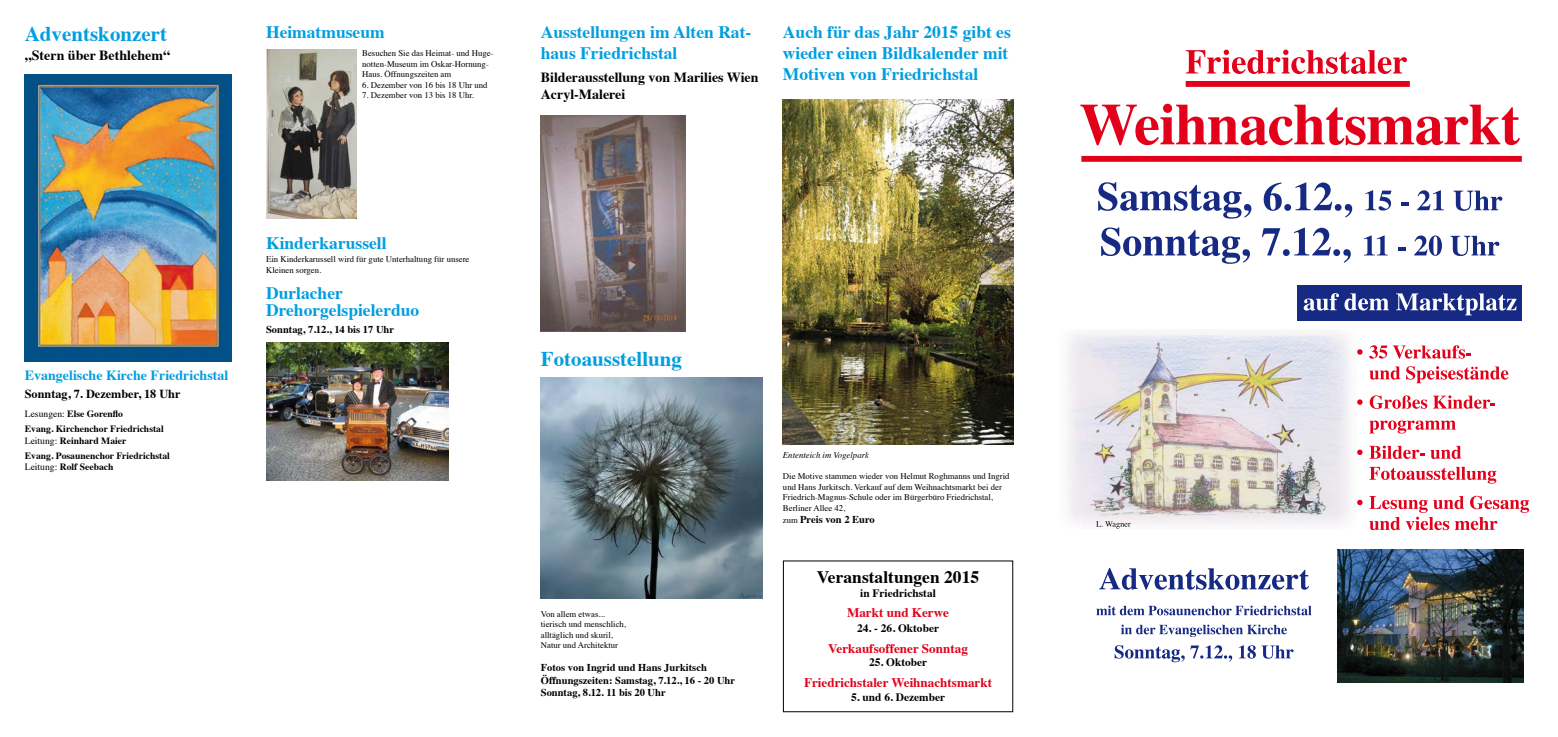
<style>
.page{position:relative;width:1558px;height:737px;background:#fff}
.page>*{position:absolute;margin:0;border:0;box-sizing:border-box;transform-origin:0 0}
.t1{font:700 21px "Times";color:#009ee0}
.t2{font:700 17.5px/21px "Times";color:#009ee0}
.t3{font:700 17.5px "Times";color:#000}
.t4{font:700 14px/16.8px "Times";color:#000}
.t5{font:700 14px "Times";color:#009ee0}
.t6{font:700 13.12px "Times";color:#e2001a}
.t7{font:700 12.25px "Times";color:#000}
.t8{font:700 11.38px "Times";color:#000}
.t9{font:700 10.5px/12.6px "Times";color:#000}
.t10{font:700 9.62px/14.9px "Times";color:#000}
.t11{font:8.75px/10.5px "Times";color:#000}
.t12{font:italic 8.75px "Times";color:#000}
.s1{font-weight:400}
.s2{font-weight:400;font-size:8.75px}
</style>
<div class="page">
<img style="left:1067px;top:331px;width:283px;height:194px">
<div style="left:1185px;top:81px;width:224px;height:6px;background:#e2001a"></div>
<svg style="left:1369px;top:496px;width:160px;height:34px"></svg>
<svg style="left:1369px;top:467px;width:127px;height:16px"></svg>
<svg style="left:1369px;top:445px;width:55px;height:14px"></svg>
<svg style="left:1430px;top:446px;width:31px;height:13px"></svg>
<svg style="left:1369px;top:420px;width:87px;height:13px"></svg>
<svg style="left:1369px;top:395px;width:58px;height:14px"></svg>
<svg style="left:1433px;top:395px;width:62px;height:14px"></svg>
<svg style="left:1369px;top:366px;width:31px;height:13px"></svg>
<svg style="left:1406px;top:366px;width:102px;height:17px"></svg>
<svg style="left:1369px;top:345px;width:102px;height:14px"></svg>
<svg style="left:1357px;top:349px;width:5px;height:6px"></svg>
<svg style="left:1357px;top:399px;width:5px;height:6px"></svg>
<svg style="left:1357px;top:449px;width:5px;height:6px"></svg>
<svg style="left:1357px;top:500px;width:5px;height:5px"></svg>
<svg style="left:1080px;top:104px;width:440px;height:41px"></svg>
<div style="left:1081px;top:156px;width:440px;height:6px;background:#e2001a"></div>
<svg style="left:1185px;top:50px;width:222px;height:24px"></svg>
<svg style="left:1101px;top:227px;width:149px;height:37px"></svg>
<svg style="left:1262px;top:228px;width:89px;height:35px"></svg>
<svg style="left:1364px;top:235px;width:23px;height:20px"></svg>
<svg style="left:1398px;top:247px;width:7px;height:3px"></svg>
<svg style="left:1414px;top:235px;width:28px;height:21px"></svg>
<svg style="left:1450px;top:236px;width:49px;height:20px"></svg>
<svg style="left:1098px;top:182px;width:153px;height:37px"></svg>
<svg style="left:1263px;top:182px;width:89px;height:35px"></svg>
<svg style="left:1365px;top:190px;width:26px;height:20px"></svg>
<svg style="left:1401px;top:202px;width:7px;height:3px"></svg>
<svg style="left:1417px;top:190px;width:27px;height:20px"></svg>
<svg style="left:1453px;top:191px;width:49px;height:20px"></svg>
<svg style="left:1096px;top:521px;width:34px;height:7px"></svg>
<svg style="left:1114px;top:645px;width:70px;height:17px"></svg>
<svg style="left:1190px;top:645px;width:42px;height:16px"></svg>
<svg style="left:1238px;top:645px;width:55px;height:13px"></svg>
<svg style="left:1121px;top:624px;width:166px;height:13px"></svg>
<svg style="left:1096px;top:605px;width:215px;height:10px"></svg>
<svg style="left:1099px;top:568px;width:210px;height:22px"></svg>
<img style="left:1337px;top:550px;width:186px;height:132px">
<div style="left:1297px;top:286px;width:225px;height:35px;background:#162983"></div>
<svg style="left:1303px;top:293px;width:86px;height:17px"></svg>
<svg style="left:1396px;top:293px;width:120px;height:22px"></svg>
<img style="left:25px;top:74px;width:206px;height:287px">
<img style="left:266px;top:343px;width:183px;height:137px">
<img style="left:541px;top:377px;width:221px;height:221px">
<img style="left:783px;top:99px;width:230px;height:346px">
<img style="left:541px;top:115px;width:145px;height:217px">
<img style="left:266px;top:50px;width:90px;height:168px">
<h1 class="t1" style="left:25px;top:13px;width:144px">Adventskonzert</h1>
<h3 class="t4" style="left:25px;top:45px;width:147px">„Stern über Bethlehem“</h3>
<h2 class="t2" style="left:266px;top:20px;width:120px">Heimatmuseum</h2>
<p class="t11" style="left:362px;top:47px;width:133px">Besuchen Sie das Heimat- und Huge&shy;notten-Museum im Oskar-Hornung-<br>Haus. Öffnungszeiten am</p>
<p class="t11" style="left:362px;top:79px;width:127px">6. Dezember von 16 bis 18 Uhr und</p>
<p class="t11" style="left:362px;top:89px;width:113px">7. Dezember von 13 bis 18 Uhr.</p>
<h2 class="t2" style="left:541px;top:20px;width:212px">Ausstellungen im Alten Rat&shy;haus Friedrichstal</h2>
<h3 class="t4" style="left:541px;top:67px;width:219px">Bilderausstellung von Marilies Wien<br>Acryl-Malerei</h3>
<h2 class="t2" style="left:783px;top:20px;width:229px">Auch für das Jahr 2015 gibt es wieder einen Bildkalender mit<br>Motiven von Friedrichstal</h2>
<h3 class="t5" style="left:25px;top:362px;width:205px">Evangelische Kirche Friedrichstal</h3>
<p class="t10" style="left:25px;top:405px;width:140px"><span class="s1">Lesungen:</span> Else Gorenflo<br>Evang. Kirchenchor Friedrichstal</p>
<p class="t10" style="left:25px;top:432px;width:147px"><span class="s1">Leitung:</span> Reinhard Maier<br>Evang. Posaunenchor Friedrichstal</p>
<p class="t10" style="left:25px;top:458px;width:90px"><span class="s1">Leitung:</span> Rolf Seebach</p>
<h3 class="t7" style="left:25px;top:382px;width:157px">Sonntag, 7. Dezember, 18 Uhr</h3>
<h2 class="t2" style="left:266px;top:230px;width:122px">Kinderkarussell</h2>
<p class="t11" style="left:266px;top:253px;width:205px">Ein Kinderkarussell wird für gute Unterhaltung für unsere<br>Kleinen sorgen.</p>
<h2 class="t2" style="left:266px;top:282px;width:155px;line-height:17.5px">Durlacher<br>Drehorgelspielerduo</h2>
<p class="t9" style="left:266px;top:322px;width:130px">Sonntag, 7.12., 14 bis 17 Uhr</p>
<h1 class="t1" style="left:541px;top:339px;width:143px">Fotoausstellung</h1>
<p class="t11" style="left:541px;top:607px;width:87px">Von allem etwas... tierisch und menschlich, alltäglich und skuril,<br>Natur und Architektur</p>
<p class="t9" style="left:541px;top:660px;width:196px">Fotos von Ingrid und Hans Jurkitsch<br>Öffnungszeiten: Samstag, 7.12., 16 - 20 Uhr<br>Sonntag, 8.12. 11 bis 20 Uhr</p>
<p class="t12" style="left:783px;top:447px;width:88px">Ententeich im Vogelpark</p>
<p class="t11" style="left:783px;top:470px;width:228px">Die Motive stammen wieder von Helmut Roghmanns und Ingrid und Hans Jurkitsch. Verkauf auf dem Weihnachtsmarkt bei der Friedrich-Magnus-Schule oder im Bürgerbüro Friedrichstal, Berliner Allee 42,</p>
<p class="t9" style="left:783px;top:512px;width:93px"><span class="s2">zum</span> Preis von 2 Euro</p>
<h2 class="t3" style="left:817px;top:560px;width:164px">Veranstaltungen 2015</h2>
<h3 class="t8" style="left:860px;top:582px;width:77px">in Friedrichstal</h3>
<h3 class="t6" style="left:847px;top:600px;width:104px">Markt und Kerwe</h3>
<h3 class="t8" style="left:857px;top:617px;width:83px">24. - 26. Oktober</h3>
<h3 class="t6" style="left:828px;top:635px;width:141px">Verkaufsoffener Sonntag</h3>
<h3 class="t8" style="left:869px;top:651px;width:60px">25. Oktober</h3>
<h3 class="t6" style="left:804px;top:670px;width:189px">Friedrichstaler Weihnachtsmarkt</h3>
<h3 class="t8" style="left:851px;top:686px;width:95px">5. und 6. Dezember</h3>
</div>
